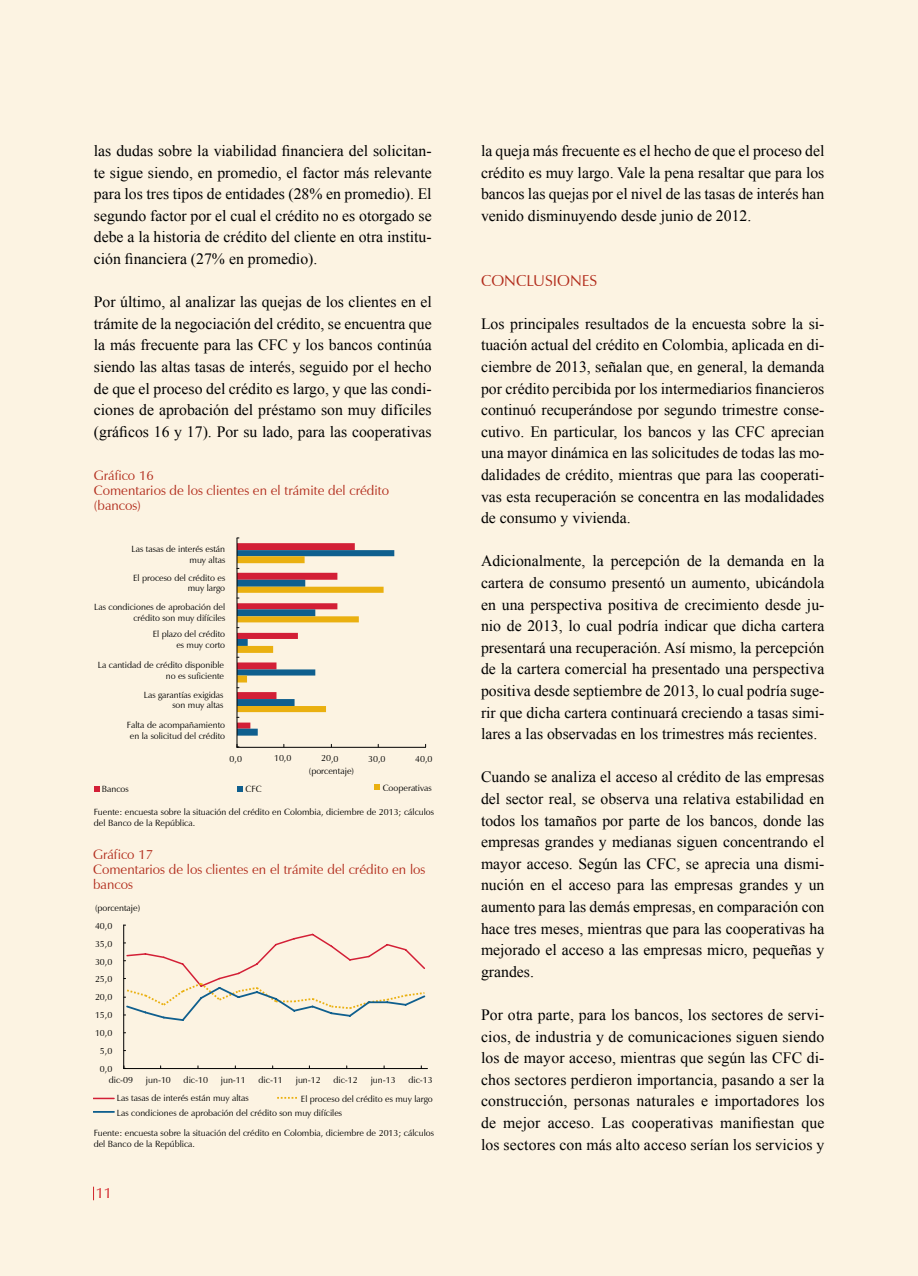
<style>
.page{position:relative;width:918px;height:1276px;background:#fff}
.page>*{position:absolute;margin:0;border:0;box-sizing:border-box;transform-origin:0 0}
.t1{font:15.75px/21.6px "Times New Roman";color:#000;text-align:justify}
.t2{font:15.75px "Zapf Humanist 601 BT";color:#b22c1c}
.t3{font:15px "Zapf Humanist 601 BT";color:#d2232a}
.t4{font:13.5px/15px "Zapf Humanist 601 BT";color:#b22c1c}
.t5{font:9px/10.8px "Zapf Humanist 601 BT";color:#000;text-align:right}
</style>
<div class="page">
<div style="left:0;top:0;width:917px;height:1276px;background:#fcf3e2"></div>
<svg style="left:93px;top:1186px;width:1px;height:14px"></svg>
<svg style="left:94px;top:786px;width:5px;height:5px"></svg>
<svg style="left:237px;top:786px;width:6px;height:5px"></svg>
<svg style="left:375px;top:784px;width:5px;height:6px"></svg>
<hr style="left:237px;top:747px;width:189px;height:1px;background:#000">
<hr style="left:237px;top:538px;width:1px;height:209px;background:#000">
<svg style="left:237px;top:537px;width:157px;height:198px"></svg>
<hr style="left:123px;top:925px;width:1px;height:143px;background:#000">
<hr style="left:124px;top:1068px;width:304px;height:1px;background:#000">
<svg style="left:124px;top:932px;width:302px;height:90px"></svg>
<hr style="left:93px;top:1097px;width:21px;height:2px;background:#d31f36">
<svg style="left:277px;top:1097px;width:20px;height:1px"></svg>
<svg style="left:93px;top:1111px;width:21px;height:1px"></svg>
<p class="t1" style="left:94px;top:140px;width:339px">las dudas sobre la viabilidad financiera del solicitan&shy;te sigue siendo, en promedio, el factor más relevante para los tres tipos de entidades (28% en promedio). El segundo factor por el cual el crédito no es otorgado se debe a la historia de crédito del cliente en otra institu&shy;ción financiera (27% en promedio).</p>
<p class="t1" style="left:94px;top:291px;width:339px">Por último, al analizar las quejas de los clientes en el trámite de la negociación del crédito, se encuentra que la más frecuente para las CFC y los bancos continúa siendo las altas tasas de interés, seguido por el hecho de que el proceso del crédito es largo, y que las condi&shy;ciones de aprobación del préstamo son muy difíciles (gráficos 16 y 17). Por su lado, para las cooperativas</p>
<p class="t4" style="left:94px;top:468px;width:297px">Gráfico 16<br>Comentarios de los clientes en el trámite del crédito (bancos)</p>
<p class="t5" style="left:132px;top:543px;width:95px">Las tasas de interés están muy altas</p>
<p class="t5" style="left:133px;top:572px;width:94px">El proceso del crédito es muy largo</p>
<p class="t5" style="left:94px;top:602px;width:133px">Las condiciones de aprobación del crédito son muy difíciles</p>
<p class="t5" style="left:153px;top:628px;width:74px">El plazo del crédito es muy corto</p>
<p class="t5" style="left:98px;top:659px;width:128px">La cantidad de crédito disponible no es suficiente</p>
<p class="t5" style="left:144px;top:689px;width:81px">Las garantías exigidas son muy altas</p>
<p class="t5" style="left:127px;top:719px;width:100px;text-align:center">Falta de acompañamiento en la solicitud del crédito</p>
<p class="t5" style="left:230px;top:753px;width:14px">0,0</p>
<p class="t5" style="left:274px;top:752px;width:19px">10,0</p>
<p class="t5" style="left:321px;top:753px;width:19px">20,0</p>
<p class="t5" style="left:368px;top:753px;width:19px">30,0</p>
<p class="t5" style="left:415px;top:754px;width:19px">40,0</p>
<p class="t5" style="left:309px;top:765px;width:47px">(porcentaje)</p>
<p class="t5" style="left:102px;top:784px;width:28px">Bancos</p>
<p class="t5" style="left:246px;top:784px;width:18px">CFC</p>
<p class="t5" style="left:383px;top:782px;width:51px">Cooperativas</p>
<p class="t5" style="left:94px;top:806px;width:342px;text-align:left">Fuente: encuesta sobre la situación del crédito en Colombia, diciembre de 2013; cálculos del Banco de la República.</p>
<p class="t4" style="left:93px;top:847px;width:334px">Gráfico 17<br>Comentarios de los clientes en el trámite del crédito en los bancos</p>
<p class="t5" style="left:95px;top:902px;width:47px">(porcentaje)</p>
<p class="t5" style="left:95px;top:920px;width:19px">40,0</p>
<p class="t5" style="left:95px;top:938px;width:19px">35,0</p>
<p class="t5" style="left:95px;top:956px;width:19px">30,0</p>
<p class="t5" style="left:95px;top:974px;width:19px">25,0</p>
<p class="t5" style="left:95px;top:991px;width:19px">20,0</p>
<p class="t5" style="left:95px;top:1009px;width:19px">15,0</p>
<p class="t5" style="left:95px;top:1027px;width:19px">10,0</p>
<p class="t5" style="left:100px;top:1045px;width:14px">5,0</p>
<p class="t5" style="left:100px;top:1063px;width:14px">0,0</p>
<p class="t5" style="left:109px;top:1074px;width:26px">dic-09</p>
<p class="t5" style="left:146px;top:1074px;width:26px">jun-10</p>
<p class="t5" style="left:184px;top:1074px;width:26px">dic-10</p>
<p class="t5" style="left:221px;top:1074px;width:26px">jun-11</p>
<p class="t5" style="left:259px;top:1074px;width:26px">dic-11</p>
<p class="t5" style="left:296px;top:1074px;width:26px">jun-12</p>
<p class="t5" style="left:334px;top:1074px;width:26px">dic-12</p>
<p class="t5" style="left:371px;top:1074px;width:26px">jun-13</p>
<p class="t5" style="left:408px;top:1074px;width:26px">dic-13</p>
<p class="t5" style="left:117px;top:1092px;width:133px">Las tasas de interés están muy altas</p>
<p class="t5" style="left:117px;top:1091px;width:317px;line-height:14.1px;text-align:left;text-indent:184px">El proceso del crédito es muy largo<br>Las condiciones de aprobación del crédito son muy difíciles</p>
<p class="t5" style="left:94px;top:1128px;width:342px;text-align:left">Fuente: encuesta sobre la situación del crédito en Colombia, diciembre de 2013; cálculos del Banco de la República.</p>
<p class="t3" style="left:96px;top:1184px;width:18px">11</p>
<p class="t1" style="left:481px;top:140px;width:345px">la queja más frecuente es el hecho de que el proceso del crédito es muy largo. Vale la pena resaltar que para los bancos las quejas por el nivel de las tasas de interés han venido disminuyendo desde junio de 2012.</p>
<p class="t2" style="left:481px;top:270px;width:118px">CONCLUSIONES</p>
<p class="t1" style="left:481px;top:312px;width:345px">Los principales resultados de la encuesta sobre la si&shy;tuación actual del crédito en Colombia, aplicada en di&shy;ciembre de 2013, señalan que, en general, la demanda por crédito percibida por los intermediarios financieros continuó recuperándose por segundo trimestre conse&shy;cutivo. En particular, los bancos y las CFC aprecian una mayor dinámica en las solicitudes de todas las mo&shy;dalidades de crédito, mientras que para las cooperati&shy;vas esta recuperación se concentra en las modalidades de consumo y vivienda.</p>
<p class="t1" style="left:481px;top:550px;width:345px">Adicionalmente, la percepción de la demanda en la cartera de consumo presentó un aumento, ubicándola en una perspectiva positiva de crecimiento desde ju&shy;nio de 2013, lo cual podría indicar que dicha cartera presentará una recuperación. Así mismo, la percepción de la cartera comercial ha presentado una perspectiva positiva desde septiembre de 2013, lo cual podría suge&shy;rir que dicha cartera continuará creciendo a tasas simi&shy;lares a las observadas en los trimestres más recientes.</p>
<p class="t1" style="left:481px;top:766px;width:345px">Cuando se analiza el acceso al crédito de las empresas del sector real, se observa una relativa estabilidad en todos los tamaños por parte de los bancos, donde las empresas grandes y medianas siguen concentrando el mayor acceso. Según las CFC, se aprecia una dismi&shy;nución en el acceso para las empresas grandes y un aumento para las demás empresas, en comparación con hace tres meses, mientras que para las cooperativas ha mejorado el acceso a las empresas micro, pequeñas y grandes.</p>
<p class="t1" style="left:481px;top:1003px;width:345px">Por otra parte, para los bancos, los sectores de servi&shy;cios, de industria y de comunicaciones siguen siendo los de mayor acceso, mientras que según las CFC di&shy;chos sectores perdieron importancia, pasando a ser la construcción, personas naturales e importadores los de mejor acceso. Las cooperativas manifiestan que los sectores con más alto acceso serían los servicios y</p>
</div>
